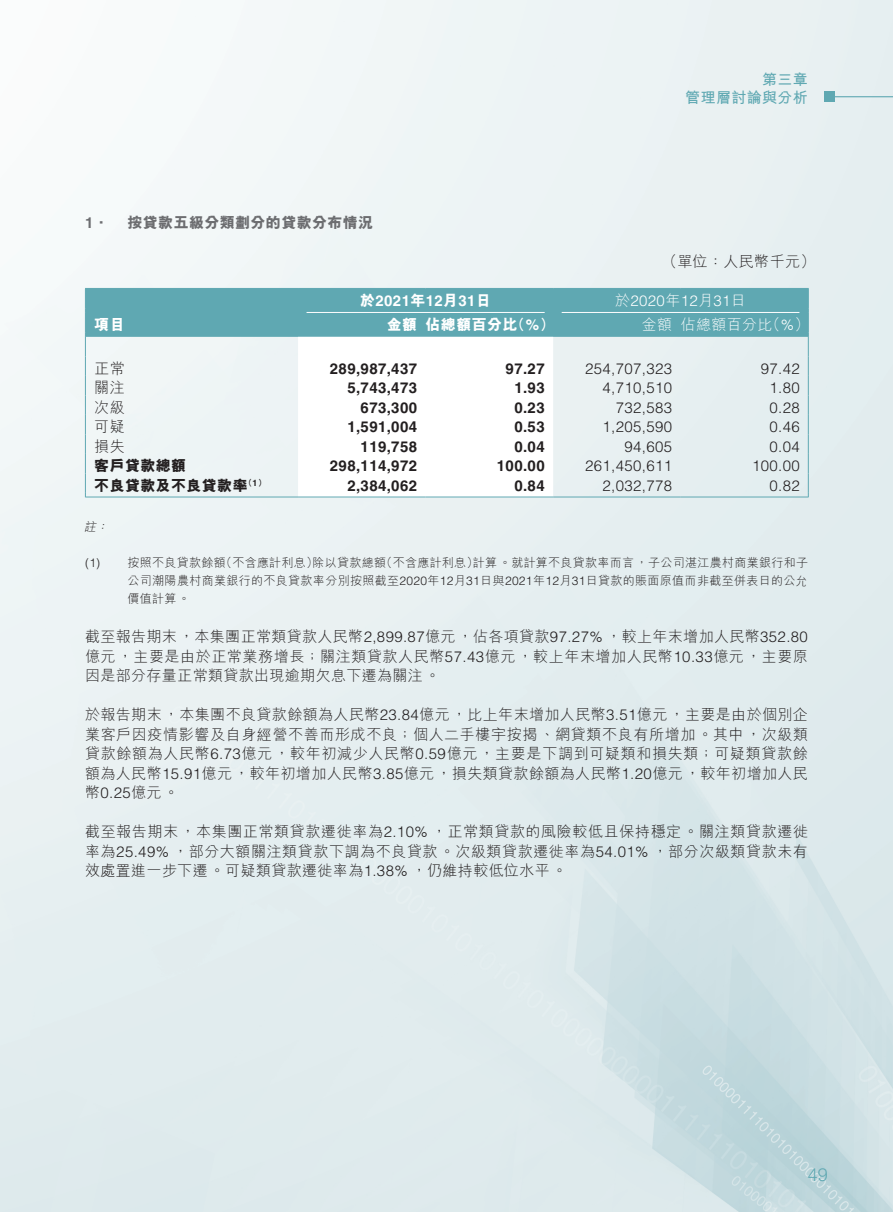
<style>
.page{position:relative;width:893px;height:1212px;background:#fff}
.page>*{position:absolute;margin:0;border:0;box-sizing:border-box;transform-origin:0 0}
.t1{font:300 18px "Helvetica Neue LT Std";color:#5fa8b2}
.t2{font:300 15px/19.5px "M Hei HK";letter-spacing:.03em;color:#231f20;text-align:justify}
.t3{font:700 15px "Helvetica LT Std";letter-spacing:.025em;color:#231f20}
.t4{font:300 15px "Helvetica LT Std";letter-spacing:.025em;color:#231f20}
.t5{font:800 15px "M Hei HK";letter-spacing:.025em;color:#231f20}
.t6{font:800 15px "M Hei HK";letter-spacing:.025em;color:#6c6d70}
.t7{font:800 15px "M Hei HK";letter-spacing:.025em;color:#fff}
.t8{font:700 15px "Helvetica LT Std";letter-spacing:.025em;color:#fff}
.t9{font:300 15px "Helvetica LT Std";letter-spacing:.025em;color:#fff}
.t10{font:700 15px/18px "M Hei HK";letter-spacing:.025em;color:#5fa8b2;text-align:right}
.t11{font:300 15px "M Hei HK";letter-spacing:.025em;color:#fff}
.t12{font:700 15px "Helvetica LT Std";color:#6c6d70}
.t13{font:300 12px/18px "M Hei HK";letter-spacing:.03em;color:#231f20;text-align:justify}
.t14{font:italic 300 12px "M Hei HK";color:#231f20}
.s1{font-family:"M Hei HK";font-weight:800}
.s2{font-family:"M Hei HK"}
.s3{font-family:"Helvetica LT Std";font-weight:700}
.s4{font-family:"Helvetica LT Std"}
</style>
<div class="page">
<img style="left:0;top:0;width:893px;height:1212px">
<hr style="left:825px;top:96px;width:68px;height:1px;background:#5fa8b2">
<div style="left:824px;top:91px;width:10px;height:11px;background:#5fa8b2"></div>
<svg style="left:85px;top:288px;width:724px;height:209px"></svg>
<hr style="left:307px;top:312px;width:238px;height:1px;background:#fff">
<hr style="left:562px;top:312px;width:237px;height:1px;background:#fff">
<hr style="left:86px;top:497px;width:212px;height:1px;background:#5fa8b2">
<hr style="left:298px;top:497px;width:128px;height:1px;background:#5fa8b2">
<hr style="left:426px;top:497px;width:127px;height:1px;background:#5fa8b2">
<hr style="left:553px;top:497px;width:128px;height:1px;background:#5fa8b2">
<hr style="left:681px;top:497px;width:127px;height:1px;background:#5fa8b2">
<p class="t12" style="left:85px;top:213px;width:25px">1<span class="s1">．</span></p>
<p class="t6" style="left:128px;top:212px;width:247px">按貸款五級分類劃分的貸款分布情況</p>
<p class="t10" style="left:685px;top:70px;width:124px">第三章<br>管理層討論與分析</p>
<p class="t2" style="left:662px;top:251px;width:155px">（單位：人民幣千元）</p>
<p class="t8" style="left:360px;top:292px;width:132px"><span class="s1">於</span>2021<span class="s1">年</span>12<span class="s1">月</span>31<span class="s1">日</span></p>
<p class="t9" style="left:615px;top:292px;width:132px"><span class="s2">於</span>2020<span class="s2">年</span>12<span class="s2">月</span>31<span class="s2">日</span></p>
<p class="t7" style="left:94px;top:315px;width:32px">項目</p>
<p class="t7" style="left:387px;top:315px;width:169px">金額佔總額百分比（<span class="s3">%</span>）</p>
<p class="t11" style="left:642px;top:314px;width:169px">金額佔總額百分比（<span class="s4">%</span>）</p>
<p class="t2" style="left:94px;top:358px;width:32px">正常</p>
<p class="t3" style="left:330px;top:359px;width:89px">289,987,437</p>
<p class="t3" style="left:506px;top:359px;width:41px">97.27</p>
<p class="t4" style="left:585px;top:359px;width:89px">254,707,323</p>
<p class="t4" style="left:761px;top:359px;width:41px">97.42</p>
<p class="t2" style="left:94px;top:378px;width:32px">關注</p>
<p class="t3" style="left:347px;top:379px;width:71px">5,743,473</p>
<p class="t3" style="left:514px;top:379px;width:32px">1.93</p>
<p class="t4" style="left:602px;top:379px;width:71px">4,710,510</p>
<p class="t4" style="left:769px;top:379px;width:32px">1.80</p>
<p class="t2" style="left:94px;top:397px;width:32px">次級</p>
<p class="t3" style="left:361px;top:398px;width:58px">673,300</p>
<p class="t3" style="left:514px;top:398px;width:32px">0.23</p>
<p class="t4" style="left:616px;top:398px;width:58px">732,583</p>
<p class="t4" style="left:769px;top:398px;width:32px">0.28</p>
<p class="t2" style="left:94px;top:417px;width:32px">可疑</p>
<p class="t3" style="left:347px;top:418px;width:71px">1,591,004</p>
<p class="t3" style="left:514px;top:418px;width:32px">0.53</p>
<p class="t4" style="left:602px;top:418px;width:71px">1,205,590</p>
<p class="t4" style="left:769px;top:418px;width:32px">0.46</p>
<p class="t2" style="left:94px;top:436px;width:32px">損失</p>
<p class="t3" style="left:361px;top:437px;width:58px">119,758</p>
<p class="t3" style="left:514px;top:437px;width:32px">0.04</p>
<p class="t4" style="left:624px;top:437px;width:49px">94,605</p>
<p class="t4" style="left:769px;top:437px;width:32px">0.04</p>
<p class="t5" style="left:94px;top:456px;width:93px">客戶貸款總額</p>
<p class="t3" style="left:330px;top:457px;width:89px">298,114,972</p>
<p class="t3" style="left:497px;top:457px;width:49px">100.00</p>
<p class="t4" style="left:585px;top:457px;width:89px">261,450,611</p>
<p class="t4" style="left:752px;top:457px;width:49px">100.00</p>
<p class="t5" style="left:94px;top:475px;width:174px">不良貸款及不良貸款率<sup>（</sup><sup>1</sup><sup>）</sup></p>
<p class="t3" style="left:347px;top:476px;width:71px">2,384,062</p>
<p class="t3" style="left:514px;top:476px;width:32px">0.84</p>
<p class="t4" style="left:602px;top:476px;width:71px">2,032,778</p>
<p class="t4" style="left:769px;top:476px;width:32px">0.82</p>
<p class="t14" style="left:84px;top:518px;width:29px">註：</p>
<p class="t13" style="left:128px;top:553px;width:682px;text-indent:-42px"><span class="s4">(1)</span> 按照不良貸款餘額（不含應計利息）除以貸款總額（不含應計利息）計算。就計算不良貸款率而言，子公司湛江農村商業銀行和子公司潮陽農村商業銀行的不良貸款率分別按照截至<span class="s4">2020</span>年<span class="s4">12</span>月<span class="s4">31</span>日與<span class="s4">2021</span>年<span class="s4">12</span>月<span class="s4">31</span>日貸款的賬面原值而非截至併表日的公允價值計算。</p>
<p class="t2" style="left:85px;top:626px;width:724px">截至報告期末，本集團正常類貸款人民幣<span class="s4">2,899.87</span>億元，佔各項貸款<span class="s4">97.27%</span> ，較上年末增加人民幣<span class="s4">352.80</span>億元，主要是由於正常業務增長；關注類貸款人民幣<span class="s4">57.43</span>億元，較上年末增加人民幣<span class="s4">10.33</span>億元，主要原因是部分存量正常類貸款出現逾期欠息下遷為關注。</p>
<p class="t2" style="left:85px;top:704px;width:724px">於報告期末，本集團不良貸款餘額為人民幣<span class="s4">23.84</span>億元，比上年末增加人民幣<span class="s4">3.51</span>億元，主要是由於個別企業客戶因疫情影響及自身經營不善而形成不良；個人二手樓宇按揭、網貸類不良有所增加。其中，次級類貸款餘額為人民幣<span class="s4">6.73</span>億元，較年初減少人民幣<span class="s4">0.59</span>億元，主要是下調到可疑類和損失類；可疑類貸款餘額為人民幣<span class="s4">15.91</span>億元，較年初增加人民幣<span class="s4">3.85</span>億元，損失類貸款餘額為人民幣<span class="s4">1.20</span>億元，較年初增加人民幣<span class="s4">0.25</span>億元。</p>
<p class="t2" style="left:85px;top:821px;width:724px">截至報告期末，本集團正常類貸款遷徙率為<span class="s4">2.10%</span> ，正常類貸款的風險較低且保持穩定。關注類貸款遷徙率為<span class="s4">25.49%</span> ，部分大額關注類貸款下調為不良貸款。次級類貸款遷徙率為<span class="s4">54.01%</span> ，部分次級類貸款未有效處置進一步下遷。可疑類貸款遷徙率為<span class="s4">1.38%</span> ，仍維持較低位水平。</p>
<p class="t1" style="left:808px;top:1163px;width:21px">49</p>
</div>
